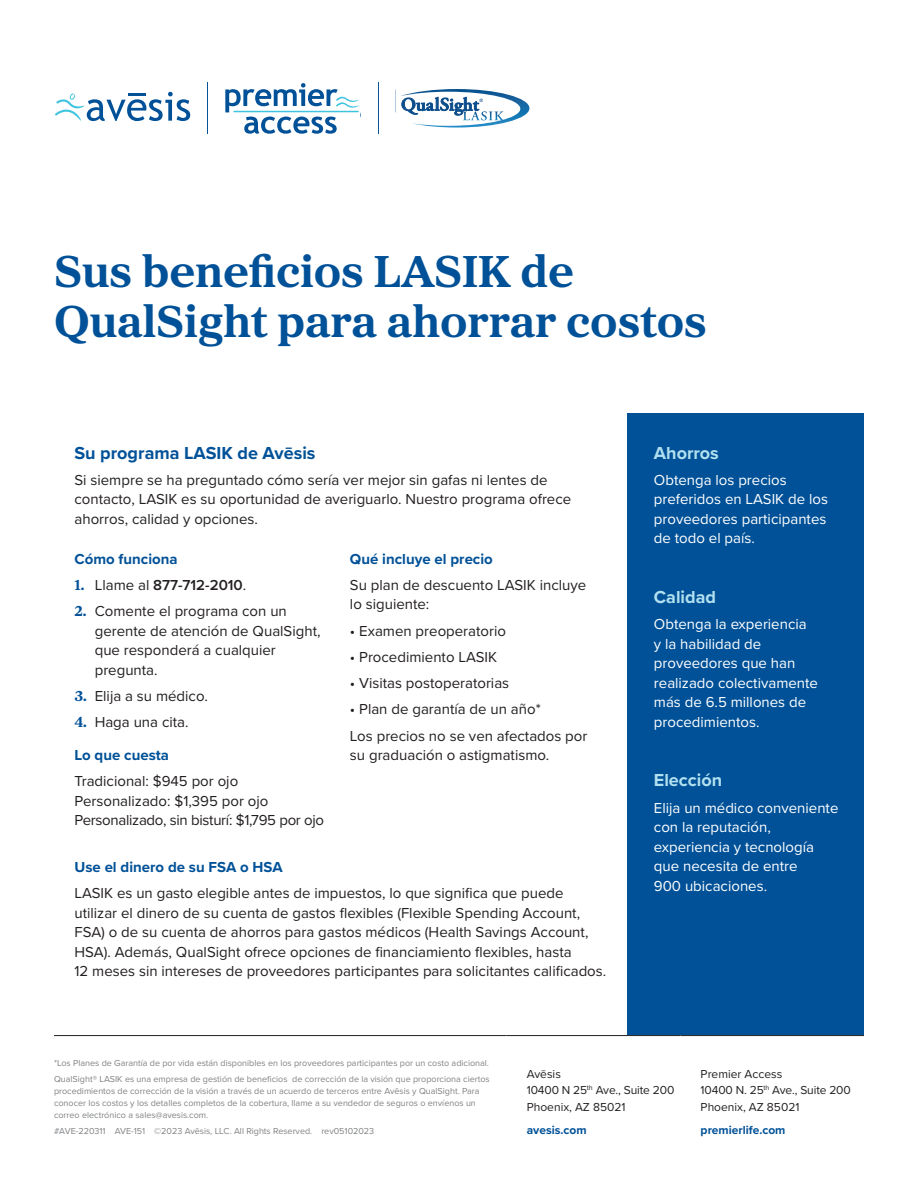
<style>
.page{position:relative;width:918px;height:1188px;background:#fff}
.page>*{position:absolute;margin:0;border:0;box-sizing:border-box;transform-origin:0 0}
.t1{font:700 46.5px/49.5px "Proxima Sera";color:#015198}
.t2{font:700 18px "Proxima Nova";color:#015198}
.t3{font:700 18px "Proxima Nova";color:#b1e1f0}
.t4{font:15px/19.5px "Proxima Nova";color:#231f20}
.t5{font:15px/19.5px "Proxima Nova";color:#fff}
.t6{font:700 15px "Proxima Nova";color:#015198}
.t7{font:600 15px "Proxima Nova";color:#231f20}
.t8{font:12px/16.5px "Proxima Nova";color:#231f20}
.t9{font:700 12px "Proxima Nova";color:#015198}
.t10{font:9px/12px "Proxima Nova";color:#808285}
.s1{font-family:"Proxima Sera";font-weight:700;color:#015198}
.s2{font-weight:400}
</style>
<div class="page">
<div style="left:627px;top:414px;width:237px;height:621px;background:#015198"></div>
<svg style="left:401px;top:89px;width:128px;height:39px"></svg>
<svg style="left:55px;top:92px;width:135px;height:29px"></svg>
<svg style="left:225px;top:83px;width:134px;height:51px"></svg>
<hr style="left:207px;top:82px;width:1px;height:52px;background:#065398">
<hr style="left:378px;top:82px;width:1px;height:52px;background:#065398">
<hr style="left:54px;top:1035px;width:453px;height:1px;background:#231f20">
<hr style="left:507px;top:1035px;width:173px;height:1px;background:#231f20">
<hr style="left:680px;top:1035px;width:184px;height:1px;background:#231f20">
<h1 class="t1" style="left:54px;top:245px;width:654px">Sus beneficios LASIK de<br>QualSight para ahorrar costos</h1>
<p class="t2" style="left:74px;top:439px;width:243px">Su programa LASIK de Avēsis</p>
<p class="t4" style="left:74px;top:469px;width:498px">Si siempre se ha preguntado cómo sería ver mejor sin gafas ni lentes de contacto, LASIK es su oportunidad de averiguarlo. Nuestro programa ofrece ahorros, calidad y opciones.</p>
<p class="t6" style="left:74px;top:547px;width:105px">Cómo funciona</p>
<p class="t7" style="left:74px;top:574px;width:173px"><span class="s1">1.</span> <span class="s2">Llame al</span> 877-712-2010<span class="s2">.</span></p>
<p class="t4" style="left:95px;top:601px;width:227px;text-indent:-20px"><span class="s1">2.</span> Comente el programa con un gerente de atención de QualSight, que responderá a cualquier pregunta.</p>
<p class="t4" style="left:74px;top:685px;width:135px"><span class="s1">3.</span> Elija a su médico.</p>
<p class="t4" style="left:74px;top:712px;width:116px"><span class="s1">4.</span> Haga una cita.</p>
<p class="t6" style="left:74px;top:744px;width:96px">Lo que cuesta</p>
<p class="t4" style="left:74px;top:771px;width:251px">Tradicional: $945 por ojo<br>Personalizado: $1,395 por ojo<br>Personalizado, sin bisturí: $1,795 por ojo</p>
<p class="t6" style="left:350px;top:547px;width:144px">Qué incluye el precio</p>
<p class="t4" style="left:350px;top:574px;width:238px">Su plan de descuento LASIK incluye lo siguiente:</p>
<p class="t4" style="left:350px;top:620px;width:158px">• Examen preoperatorio</p>
<p class="t4" style="left:350px;top:646px;width:149px">• Procedimiento LASIK</p>
<p class="t4" style="left:350px;top:673px;width:161px">• Visitas postoperatorias</p>
<p class="t4" style="left:350px;top:696px;width:239px;line-height:26.2px">• Plan de garantía de un año*<br>Los precios no se ven afectados por</p>
<p class="t4" style="left:350px;top:745px;width:201px">su graduación o astigmatismo.</p>
<p class="t6" style="left:74px;top:856px;width:210px">Use el dinero de su FSA o HSA</p>
<p class="t4" style="left:74px;top:883px;width:533px">LASIK es un gasto elegible antes de impuestos, lo que significa que puede utilizar el dinero de su cuenta de gastos flexibles (Flexible Spending Account, FSA) o de su cuenta de ahorros para gastos médicos (Health Savings Account, HSA). Además, QualSight ofrece opciones de financiamiento flexibles, hasta<br>12 meses sin intereses de proveedores participantes para solicitantes calificados.</p>
<p class="t3" style="left:654px;top:439px;width:66px">Ahorros</p>
<p class="t5" style="left:654px;top:469px;width:176px">Obtenga los precios preferidos en LASIK de los proveedores participantes de todo el país.</p>
<p class="t3" style="left:654px;top:584px;width:64px">Calidad</p>
<p class="t5" style="left:654px;top:614px;width:166px">Obtenga la experiencia<br>y la habilidad de proveedores que han realizado colectivamente más de 6.5 millones de procedimientos.</p>
<p class="t3" style="left:654px;top:767px;width:70px">Elección</p>
<p class="t5" style="left:654px;top:797px;width:186px">Elija un médico conveniente con la reputación, experiencia y tecnología que necesita de entre<br>900 ubicaciones.</p>
<p class="t10" style="left:54px;top:1055px;width:437px;line-height:15.8px">*Los Planes de Garantía de por vida están disponibles en los proveedores participantes por un costo adicional.<br>QualSight® LASIK es una empresa de gestión de beneficios de corrección de la visión que proporciona ciertos</p>
<p class="t10" style="left:54px;top:1085px;width:427px">procedimientos de corrección de la visión a través de un acuerdo de terceros entre Avēsis y QualSight. Para conocer los costos y los detalles completos de la cobertura, llame a su vendedor de seguros o envíenos un correo electrónico a sales@avesis.com.</p>
<p class="t10" style="left:54px;top:1125px;width:322px">#AVE-220311 AVE-151 ©2023 Avēsis, LLC. All Rights Reserved. rev05102023</p>
<p class="t8" style="left:527px;top:1065px;width:149px">Avēsis<br>10400 N 25<sup>th</sup> Ave., Suite 200<br>Phoenix, AZ 85021</p>
<p class="t9" style="left:527px;top:1121px;width:61px">avesis.com</p>
<p class="t8" style="left:701px;top:1065px;width:152px">Premier Access<br>10400 N. 25<sup>th</sup> Ave., Suite 200<br>Phoenix, AZ 85021</p>
<p class="t9" style="left:701px;top:1121px;width:86px">premierlife.com</p>
</div>
